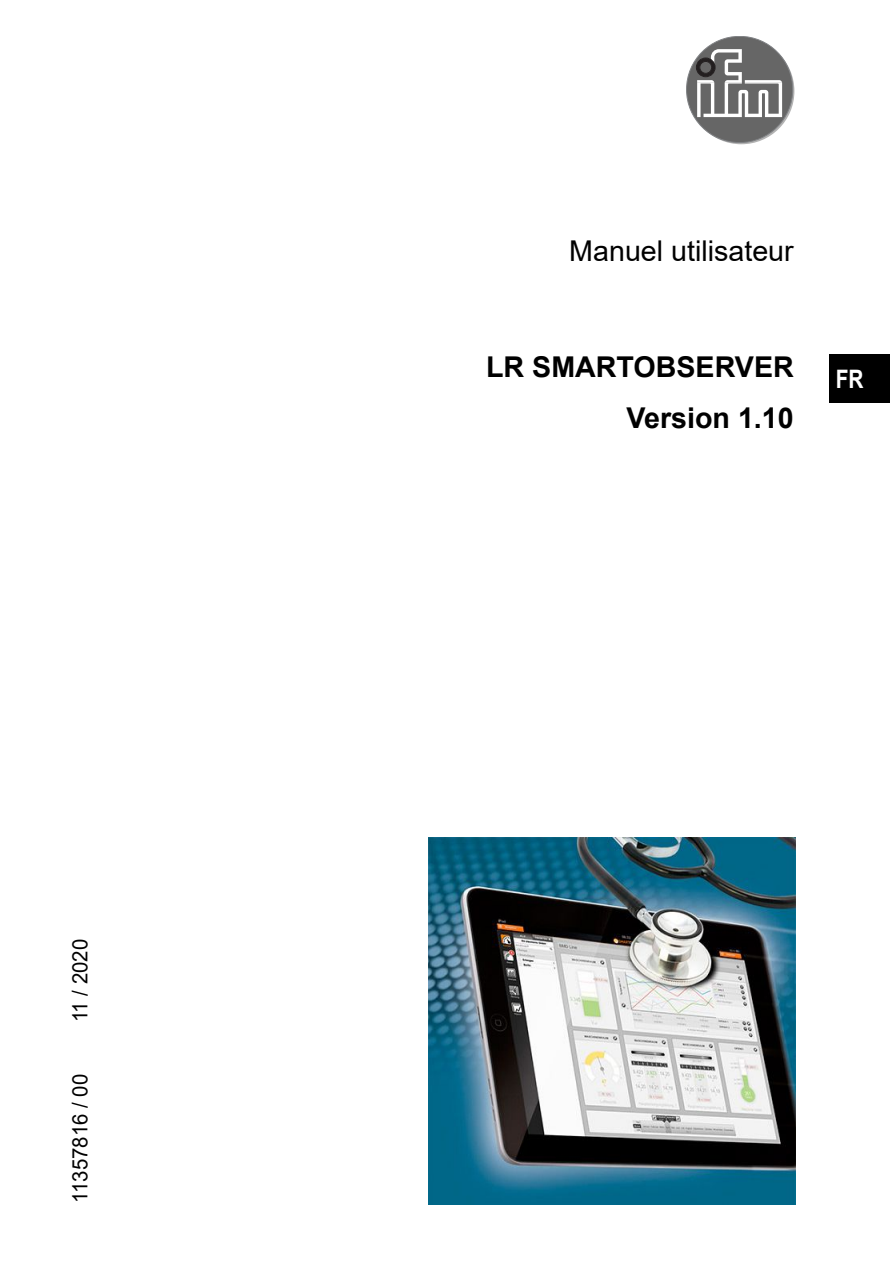
<style>
.page{position:relative;width:890px;height:1263px;background:#fff}
.page>*{position:absolute;margin:0;border:0;box-sizing:border-box;transform-origin:0 0}
.t1{font:700 28.65px/50.8px "Arial";color:#000;text-align:right}
.t2{font:28.65px "Arial";color:#000}
.t3{font:700 25.5px "Arial";color:#fff;scale:.82 1}
.t4{font:21.15px "Arial";color:#000;scale:.96 1}
</style>
<div class="page">
<div style="left:687px;top:36px;width:106px;height:107px;background:#666;border-radius:50%"></div>
<svg style="left:696px;top:49px;width:86px;height:68px"></svg>
<div style="left:830px;top:355px;width:60px;height:48px;background:#000"></div>
<img style="left:428px;top:837px;width:367px;height:367px">
<p class="t4" style="left:66px;top:1022px;width:88px;rotate:-90deg">11 / 2020</p>
<p class="t4" style="left:66px;top:1203px;width:136px;rotate:-90deg">11357816 / 00</p>
<p class="t2" style="left:569px;top:232px;width:226px">Manuel utilisateur</p>
<p class="t1" style="left:486px;top:342px;width:309px">LR SMARTOBSERVER<br>Version 1.10</p>
<p class="t3" style="left:836px;top:361px;width:35px">FR</p>
</div>
